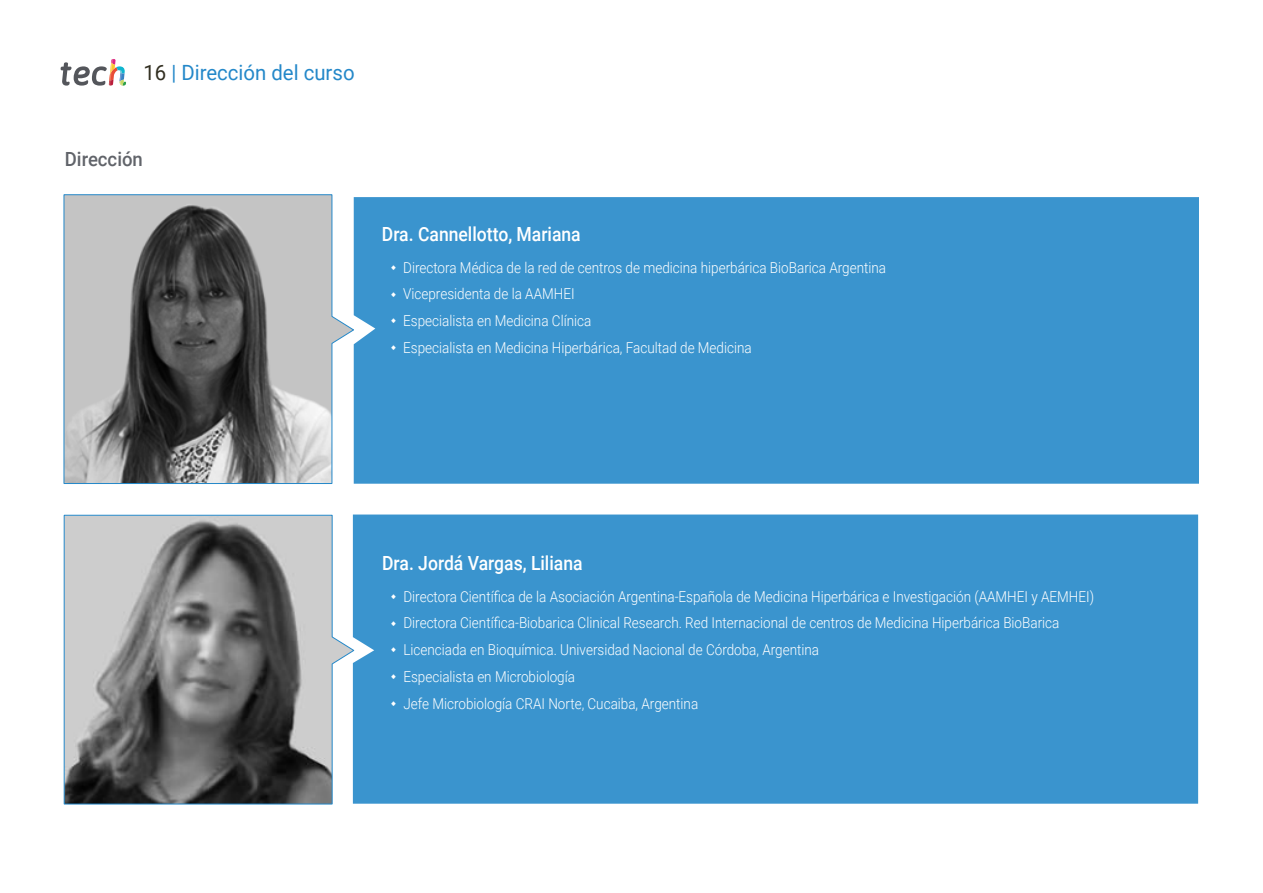
<style>
.page{position:relative;width:1263px;height:893px;background:#fff}
.page>*{position:absolute;margin:0;border:0;box-sizing:border-box;transform-origin:0 0}
.t1{font:21px "Roboto";color:#2488c9}
.t2{font:500 19.5px "Roboto";color:#fff;scale:.9 1}
.t3{font:500 19.5px "Roboto";color:#61646a;scale:.95 1}
.t4{font:300 15px/26.7px "Roboto";color:#fff;scale:.9 1}
.s1{color:#312e20}
</style>
<div class="page">
<svg style="left:61px;top:59px;width:65px;height:27px"></svg>
<div style="left:354px;top:197px;width:845px;height:287px;background:#3a94ce"></div>
<div style="left:353px;top:514px;width:845px;height:290px;background:#3a94ce"></div>
<svg style="left:64px;top:194px;width:290px;height:290px;background:#909192"></svg>
<svg style="left:64px;top:515px;width:290px;height:289px;background:#86898b"></svg>
<svg style="left:391px;top:265px;width:5px;height:5px"></svg>
<svg style="left:391px;top:292px;width:5px;height:5px"></svg>
<svg style="left:391px;top:319px;width:5px;height:5px"></svg>
<svg style="left:391px;top:345px;width:5px;height:5px"></svg>
<svg style="left:392px;top:594px;width:4px;height:5px"></svg>
<svg style="left:392px;top:621px;width:4px;height:5px"></svg>
<svg style="left:392px;top:648px;width:4px;height:5px"></svg>
<svg style="left:392px;top:674px;width:4px;height:5px"></svg>
<svg style="left:392px;top:701px;width:4px;height:5px"></svg>
<h1 class="t1" style="left:144px;top:57px;width:213px"><span class="s1">16</span> | Dirección del curso</h1>
<h2 class="t3" style="left:65px;top:145px;width:84px">Dirección</h2>
<h2 class="t2" style="left:382px;top:220px;width:222px">Dra. Cannellotto, Mariana</h2>
<p class="t4" style="left:403px;top:253px;width:538px">Directora Médica de la red de centros de medicina hiperbárica BioBarica Argentina Vicepresidenta de la AAMHEI<br>Especialista en Medicina Clínica<br>Especialista en Medicina Hiperbárica, Facultad de Medicina</p>
<h2 class="t2" style="left:382px;top:549px;width:224px">Dra. Jordá Vargas, Liliana</h2>
<p class="t4" style="left:403px;top:582px;width:769px">Directora Científica de la Asociación Argentina-Española de Medicina Hiperbárica e Investigación (AAMHEI y AEMHEI)<br>Directora Científica-Biobarica Clinical Research. Red Internacional de centros de Medicina Hiperbárica BioBarica Licenciada en Bioquímica. Universidad Nacional de Córdoba, Argentina<br>Especialista en Microbiología<br>Jefe Microbiología CRAI Norte, Cucaiba, Argentina</p>
</div>
